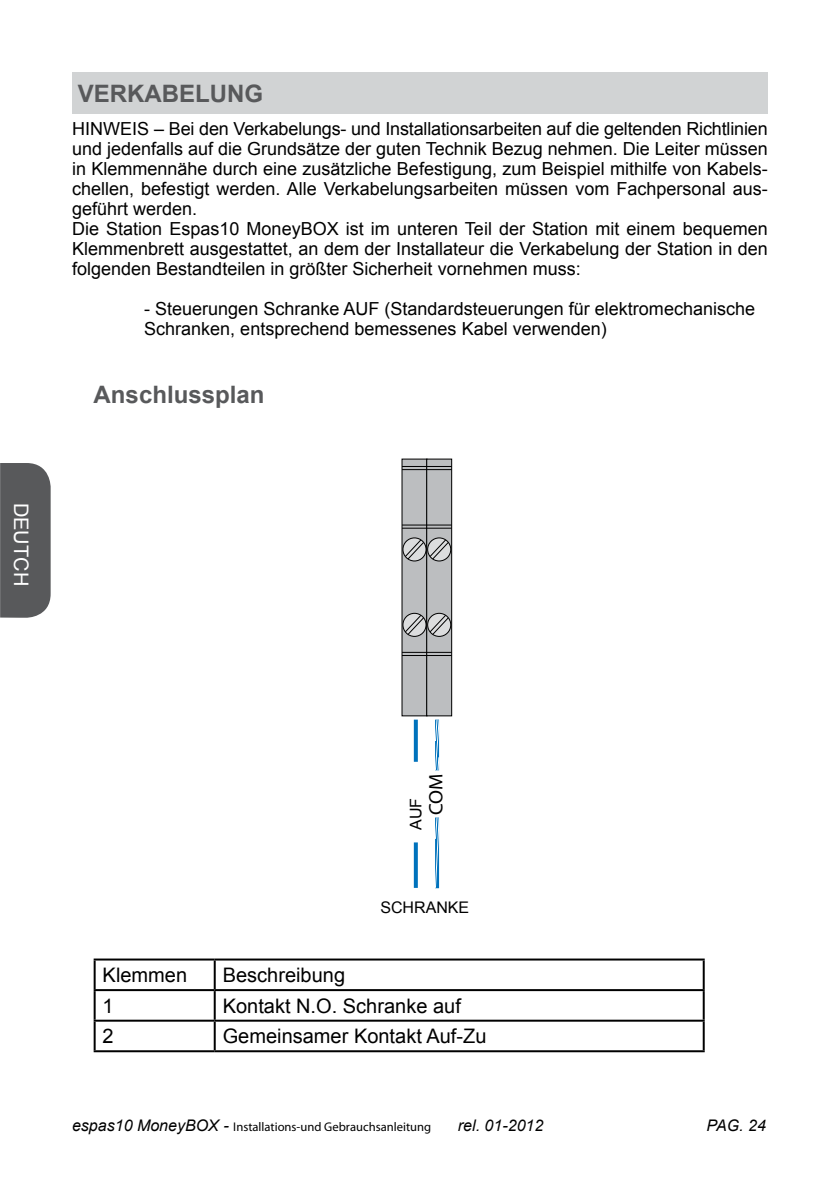
<style>
.page{position:relative;width:840px;height:1191px;background:#fff}
.page>*{position:absolute;margin:0;border:0;box-sizing:border-box;transform-origin:0 0}
.t1{font:700 24px "Arial";color:#58595b}
.t2{font:20px "Arial";color:#000}
.t3{font:20px "Arial";color:#fff}
.t4{font:19.4px "Myriad";color:#000;scale:1.04 1}
.t5{font:18px/20px "Arial";color:#000}
.t6{font:italic 16px "Arial";color:#000}
.t7{font:16px "Arial";color:#000}
.t8{font:12.6px "Myriad Pro";color:#000}
.s1{font-family:"Arial";font-style:italic;font-size:16px}
</style>
<div class="page">
<div style="left:72px;top:72px;width:695px;height:42px;background:#d1d3d4"></div>
<hr style="left:94px;top:958px;width:120px;height:2px;background:#000">
<hr style="left:94px;top:960px;width:2px;height:29px;background:#000">
<hr style="left:214px;top:958px;width:490px;height:2px;background:#000">
<hr style="left:213px;top:960px;width:2px;height:29px;background:#000">
<hr style="left:702px;top:960px;width:2px;height:29px;background:#000">
<hr style="left:94px;top:989px;width:120px;height:2px;background:#000">
<hr style="left:94px;top:991px;width:2px;height:28px;background:#000">
<hr style="left:214px;top:989px;width:490px;height:2px;background:#000">
<hr style="left:213px;top:991px;width:2px;height:28px;background:#000">
<hr style="left:702px;top:991px;width:2px;height:28px;background:#000">
<hr style="left:94px;top:1019px;width:120px;height:2px;background:#000">
<hr style="left:94px;top:1021px;width:2px;height:29px;background:#000">
<hr style="left:214px;top:1019px;width:490px;height:2px;background:#000">
<hr style="left:213px;top:1021px;width:2px;height:29px;background:#000">
<hr style="left:702px;top:1021px;width:2px;height:29px;background:#000">
<hr style="left:94px;top:1050px;width:120px;height:2px;background:#000">
<hr style="left:214px;top:1050px;width:490px;height:2px;background:#000">
<svg style="left:413px;top:719px;width:4px;height:43px"></svg>
<svg style="left:413px;top:842px;width:4px;height:46px"></svg>
<svg style="left:435px;top:719px;width:5px;height:52px"></svg>
<svg style="left:435px;top:817px;width:5px;height:72px"></svg>
<div style="left:402px;top:459px;width:24px;height:257px;background:#bcbec0"></div>
<div style="left:402px;top:538px;width:24px;height:23px;background:#4c4d4d;border-radius:50%"></div>
<div style="left:402px;top:537px;width:24px;height:24px;border:1px solid #000;border-radius:50%"></div>
<div style="left:426px;top:459px;width:25px;height:257px;background:#bcbec0"></div>
<div style="left:426px;top:458px;width:26px;height:258px;border:1px solid #000"></div>
<div style="left:427px;top:538px;width:23px;height:23px;background:#151515;border-radius:50%"></div>
<div style="left:427px;top:537px;width:24px;height:24px;border:1px solid #000;border-radius:50%"></div>
<svg style="left:402px;top:466px;width:49px;height:4px"></svg>
<svg style="left:402px;top:524px;width:49px;height:4px"></svg>
<svg style="left:403px;top:538px;width:46px;height:22px"></svg>
<svg style="left:402px;top:652px;width:49px;height:4px"></svg>
<div style="left:402px;top:613px;width:24px;height:23px;background:#525354;border-radius:50%"></div>
<div style="left:402px;top:613px;width:24px;height:24px;border:1px solid #000;border-radius:50%"></div>
<div style="left:427px;top:613px;width:23px;height:23px;background:#4d4e4f;border-radius:50%"></div>
<div style="left:427px;top:613px;width:24px;height:24px;border:1px solid #000;border-radius:50%"></div>
<svg style="left:403px;top:614px;width:46px;height:22px"></svg>
<div style="left:0;top:463px;width:51px;height:154px;background:#58595b"></div>
<p class="t3" style="left:34px;top:502px;width:85px;rotate:90deg">DEUTCH</p>
<h1 class="t1" style="left:78px;top:77px;width:187px">VERKABELUNG</h1>
<p class="t5" style="left:72px;top:119px;width:697px">HINWEIS – Bei den Verkabelungs- und Installationsarbeiten auf die geltenden Richtlinien und jedenfalls auf die Grundsätze der guten Technik Bezug nehmen. Die Leiter müssen in Klemmennähe durch eine zusätzliche Befestigung, zum Beispiel mithilfe von Kabels&shy;chellen, befestigt werden. Alle Verkabelungsarbeiten müssen vom Fachpersonal aus&shy;geführt werden.<br>Die Station Espas10 MoneyBOX ist im unteren Teil der Station mit einem bequemen Klemmenbrett ausgestattet, an dem der Installateur die Verkabelung der Station in den folgenden Bestandteilen in größter Sicherheit vornehmen muss:</p>
<p class="t5" style="left:144px;top:299px;width:612px">- Steuerungen Schranke AUF (Standardsteuerungen für elektromechanische<br>Schranken, entsprechend bemessenes Kabel verwenden)</p>
<h1 class="t1" style="left:94px;top:379px;width:172px">Anschlussplan</h1>
<p class="t4" style="left:426px;top:815px;width:41px;rotate:-90deg">COM</p>
<p class="t7" style="left:405px;top:829px;width:33px;rotate:-90deg">AUF</p>
<p class="t7" style="left:380px;top:897px;width:90px">SCHRANKE</p>
<p class="t2" style="left:103px;top:962px;width:86px">Klemmen</p>
<p class="t2" style="left:222px;top:962px;width:124px">Beschreibung</p>
<p class="t2" style="left:103px;top:992px;width:13px">1</p>
<p class="t2" style="left:222px;top:992px;width:239px">Kontakt N.O. Schranke auf</p>
<p class="t2" style="left:103px;top:1023px;width:13px">2</p>
<p class="t2" style="left:222px;top:1023px;width:265px">Gemeinsamer Kontakt Auf-Zu</p>
<p class="t8" style="left:72px;top:1118px;width:360px"><span class="s1">espas10 MoneyBOX -</span> Installations-und Gebrauchsanleitung</p>
<p class="t6" style="left:457px;top:1114px;width:87px">rel. 01-2012</p>
<p class="t6" style="left:706px;top:1114px;width:61px">PAG. 24</p>
</div>
